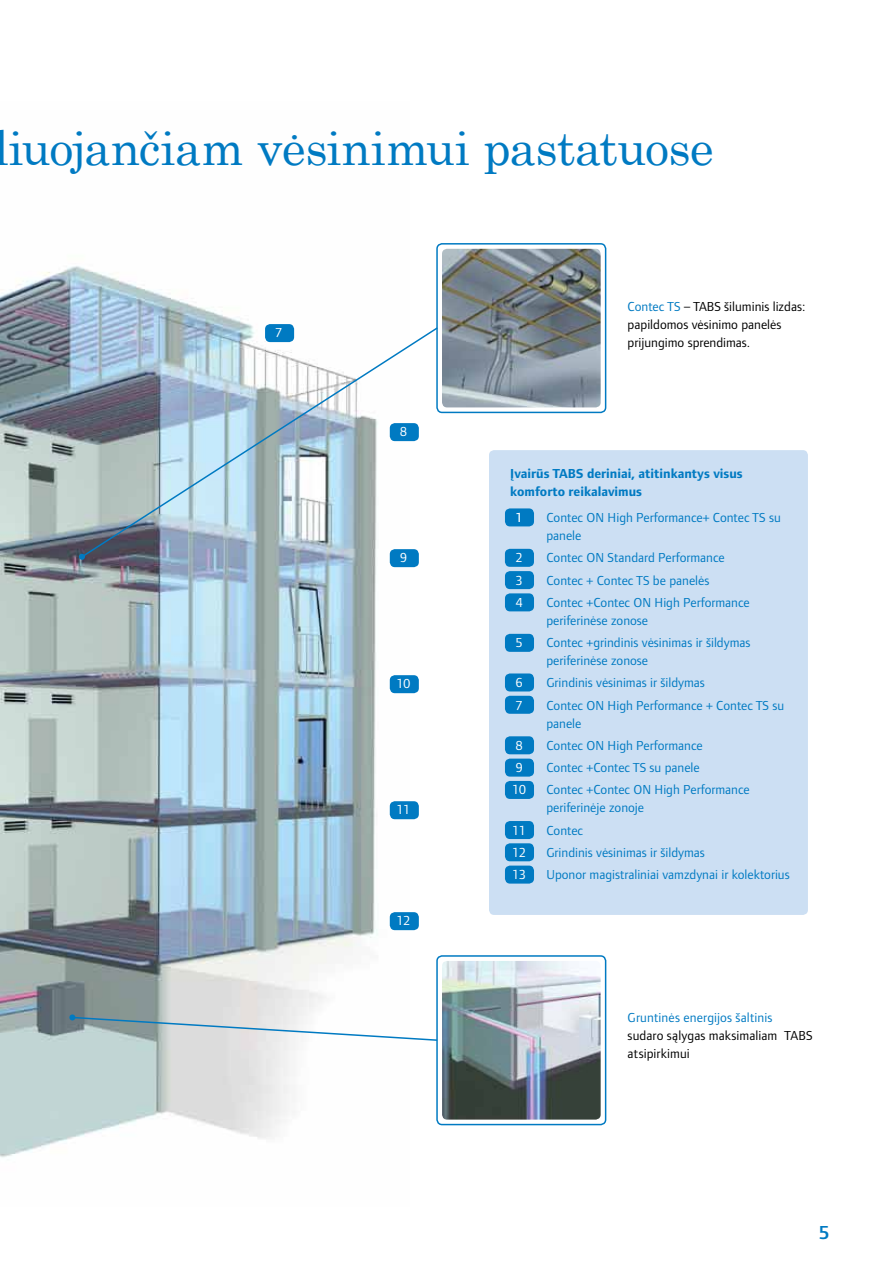
<style>
.page{position:relative;width:893px;height:1263px;background:#fff}
.page>*{position:absolute;margin:0;border:0;box-sizing:border-box;transform-origin:0 0}
.t1{font:48px "Century";letter-spacing:-.015em;color:#007ac2}
.t2{font:600 19.5px "Foundry Form Sans";color:#007ac2}
.t3{font:13.5px/18px "Foundry Form Sans";color:#007ac2}
.t4{font:13.5px/18px "Foundry Form Sans";color:#000}
.t5{font:700 13.5px/18px "Foundry Form Sans";color:#007ac2}
.t6{font:13.5px "Foundry Form Sans";color:#fff}
.t7{font:500 13.5px "Foundry Form Sans";color:#fff}
.s1{color:#007ac2}
</style>
<div class="page">
<img style="left:0;top:266px;width:410px;height:892px">
<div style="left:436px;top:243px;width:170px;height:170px;border:2px solid #007ac2;border-radius:5px"></div>
<img style="left:442px;top:249px;width:159px;height:158px">
<div style="left:436px;top:955px;width:170px;height:170px;border:2px solid #007ac2;border-radius:5px"></div>
<img style="left:442px;top:961px;width:159px;height:158px">
<div style="left:489px;top:450px;width:319px;height:465px;background:#ccdff3;border-radius:5px"></div>
<div style="left:505px;top:508px;width:29px;height:18px;background:#007ac2;border-radius:5px"></div>
<div style="left:505px;top:549px;width:29px;height:18px;background:#007ac2;border-radius:5px"></div>
<div style="left:505px;top:571px;width:29px;height:18px;background:#007ac2;border-radius:5px"></div>
<div style="left:505px;top:593px;width:29px;height:18px;background:#007ac2;border-radius:5px"></div>
<div style="left:505px;top:634px;width:29px;height:18px;background:#007ac2;border-radius:5px"></div>
<div style="left:505px;top:673px;width:29px;height:18px;background:#007ac2;border-radius:5px"></div>
<div style="left:505px;top:696px;width:29px;height:18px;background:#007ac2;border-radius:5px"></div>
<div style="left:505px;top:736px;width:29px;height:18px;background:#007ac2;border-radius:5px"></div>
<div style="left:505px;top:759px;width:29px;height:18px;background:#007ac2;border-radius:5px"></div>
<div style="left:505px;top:781px;width:29px;height:18px;background:#007ac2;border-radius:5px"></div>
<div style="left:505px;top:821px;width:29px;height:18px;background:#007ac2;border-radius:5px"></div>
<div style="left:505px;top:843px;width:29px;height:18px;background:#007ac2;border-radius:5px"></div>
<div style="left:505px;top:865px;width:29px;height:18px;background:#007ac2;border-radius:5px"></div>
<svg style="left:80px;top:326px;width:359px;height:233px"></svg>
<svg style="left:79px;top:554px;width:6px;height:6px"></svg>
<svg style="left:69px;top:1014px;width:370px;height:28px"></svg>
<div style="left:265px;top:324px;width:29px;height:18px;background:#007ac2;border-radius:5px"></div>
<div style="left:390px;top:423px;width:29px;height:18px;background:#007ac2;border-radius:5px"></div>
<div style="left:390px;top:549px;width:29px;height:18px;background:#007ac2;border-radius:5px"></div>
<div style="left:390px;top:675px;width:29px;height:18px;background:#007ac2;border-radius:5px"></div>
<div style="left:390px;top:801px;width:29px;height:18px;background:#007ac2;border-radius:5px"></div>
<div style="left:390px;top:912px;width:29px;height:18px;background:#007ac2;border-radius:5px"></div>
<h1 class="t1" style="left:-7px;top:108px;width:722px">liuojančiam vėsinimui pastatuose</h1>
<p class="t6" style="left:275px;top:325px;width:8px">7</p>
<p class="t6" style="left:400px;top:424px;width:8px">8</p>
<p class="t6" style="left:400px;top:550px;width:8px">9</p>
<p class="t6" style="left:397px;top:676px;width:15px">10</p>
<p class="t6" style="left:397px;top:802px;width:15px">11</p>
<p class="t6" style="left:397px;top:913px;width:15px">12</p>
<p class="t4" style="left:628px;top:297px;width:179px"><span class="s1">Contec TS</span> – TABS šiluminis lizdas: papildomos vėsinimo panelės prijungimo sprendimas.</p>
<p class="t5" style="left:510px;top:464px;width:234px">Įvairūs TABS deriniai, atitinkantys visus komforto reikalavimus</p>
<p class="t7" style="left:516px;top:510px;width:8px">1</p>
<p class="t3" style="left:546px;top:509px;width:236px">Contec ON High Performance+ Contec TS su panele</p>
<p class="t6" style="left:516px;top:550px;width:8px">2</p>
<p class="t3" style="left:546px;top:549px;width:180px">Contec ON Standard Performance</p>
<p class="t6" style="left:516px;top:573px;width:8px">3</p>
<p class="t3" style="left:546px;top:571px;width:164px">Contec + Contec TS be panelės</p>
<p class="t6" style="left:516px;top:595px;width:8px">4</p>
<p class="t3" style="left:546px;top:593px;width:205px">Contec +Contec ON High Performance periferinėse zonose</p>
<p class="t6" style="left:516px;top:635px;width:8px">5</p>
<p class="t3" style="left:546px;top:634px;width:206px">Contec +grindinis vėsinimas ir šildymas periferinėse zonose</p>
<p class="t6" style="left:516px;top:675px;width:8px">6</p>
<p class="t3" style="left:546px;top:674px;width:160px">Grindinis vėsinimas ir šildymas</p>
<p class="t6" style="left:516px;top:698px;width:8px">7</p>
<p class="t3" style="left:546px;top:696px;width:239px">Contec ON High Performance + Contec TS su panele</p>
<p class="t6" style="left:516px;top:738px;width:8px">8</p>
<p class="t3" style="left:546px;top:736px;width:158px">Contec ON High Performance</p>
<p class="t6" style="left:516px;top:760px;width:8px">9</p>
<p class="t3" style="left:546px;top:759px;width:155px">Contec +Contec TS su panele</p>
<p class="t6" style="left:512px;top:782px;width:15px">10</p>
<p class="t3" style="left:546px;top:781px;width:205px">Contec +Contec ON High Performance periferinėje zonoje</p>
<p class="t6" style="left:513px;top:823px;width:15px">11</p>
<p class="t3" style="left:546px;top:821px;width:38px">Contec</p>
<p class="t6" style="left:513px;top:845px;width:15px">12</p>
<p class="t3" style="left:546px;top:843px;width:160px">Grindinis vėsinimas ir šildymas</p>
<p class="t6" style="left:513px;top:867px;width:15px">13</p>
<p class="t3" style="left:546px;top:865px;width:245px">Uponor magistraliniai vamzdynai ir kolektorius</p>
<p class="t3" style="left:628px;top:1008px;width:146px">Gruntinės energijos šaltinis</p>
<p class="t4" style="left:628px;top:1026px;width:187px">sudaro sąlygas maksimaliam TABS atsipirkimui</p>
<h2 class="t2" style="left:819px;top:1221px;width:11px">5</h2>
</div>
